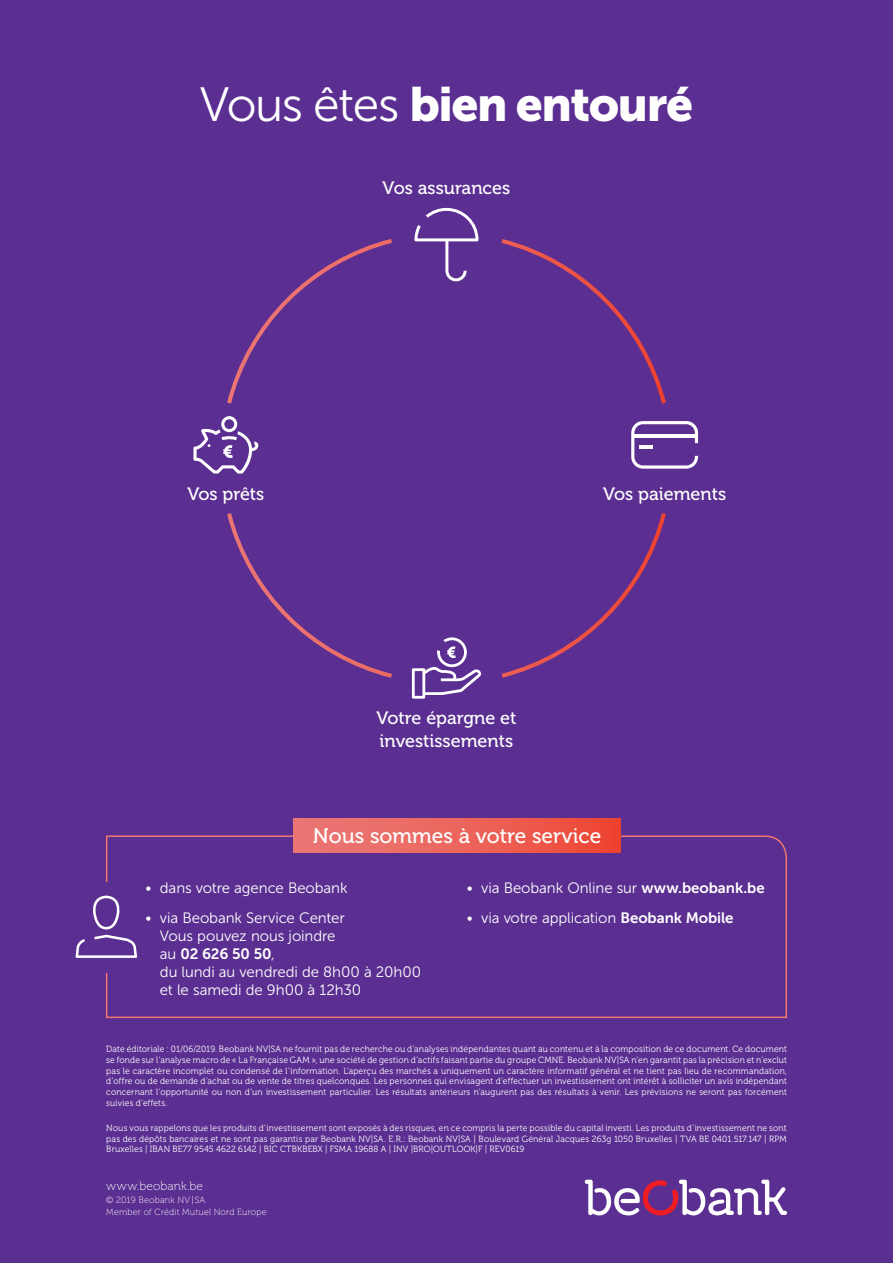
<style>
.page{position:relative;width:893px;height:1263px;background:#5b2e91}
.page>*{position:absolute;margin:0;border:0;box-sizing:border-box;transform-origin:0 0}
.t1{font:48px "Museo Sans 900";letter-spacing:-.03em;color:#fff}
.t2{font:21px "Museo 500";color:#fff}
.t3{font:18px/22.5px "Museo 500";color:#fff}
.Normal_e{font:15px/18px "Museo Sans 300";letter-spacing:-.005em;color:#fff}
.t4{font:12px "Museo 100";letter-spacing:.015em;color:#fff}
.t5{font:9px/10.8px "Museo 300";letter-spacing:.02em;color:#fff;text-align:justify;scale:.95 1}
.t6{font:9px "Museo 100";letter-spacing:.015em;color:#fff}
.s1{font-family:"Museo Sans 300"}
.s2{font-family:"Museo Sans 700"}
</style>
<div class="page">
<svg style="left:227px;top:236px;width:439px;height:445px"></svg>
<svg style="left:414px;top:208px;width:64px;height:73px"></svg>
<svg style="left:631px;top:421px;width:67px;height:48px"></svg>
<svg style="left:412px;top:637px;width:69px;height:62px"></svg>
<svg style="left:193px;top:416px;width:65px;height:57px"></svg>
<svg style="left:585px;top:1180px;width:202px;height:35px"></svg>
<svg style="left:105px;top:835px;width:682px;height:184px"></svg>
<svg style="left:76px;top:935px;width:61px;height:23px"></svg>
<svg style="left:93px;top:896px;width:28px;height:33px"></svg>
<div style="left:293px;top:819px;width:328px;height:34px;background:linear-gradient(to right,#ea7c7c,#ee4836)"></div>
<p class="t1" style="left:200px;top:77px;width:495px"><span class="s1">Vous êtes</span> bien entouré</p>
<p class="t3" style="left:383px;top:177px;width:129px">Vos assurances</p>
<p class="t3" style="left:187px;top:483px;width:79px">Vos prêts</p>
<p class="t3" style="left:603px;top:483px;width:125px">Vos paiements</p>
<p class="t3" style="left:376px;top:707px;width:142px">Votre épargne et investissements</p>
<p class="t2" style="left:313px;top:824px;width:290px">Nous sommes à votre service</p>
<p class="Normal_e" style="left:146px;top:878px;width:203px">• dans votre agence Beobank</p>
<p class="Normal_e" style="left:160px;top:909px;width:263px;text-indent:-14px">• via Beobank Service Center<br>Vous pouvez nous joindre<br>au <span class="s2">02 626 50 50</span>,<br>du lundi au vendredi de 8h00 à 20h00 et le samedi de 9h00 à 12h30</p>
<p class="Normal_e" style="left:467px;top:878px;width:299px">• via Beobank Online sur <span class="s2">www.beobank.be</span></p>
<p class="Normal_e" style="left:467px;top:909px;width:268px">• via votre application <span class="s2">Beobank Mobile</span></p>
<p class="t5" style="left:106px;top:1044px;width:718px">Date éditoriale : 01/06/2019. Beobank NV|SA ne fournit pas de recherche ou d’analyses indépendantes quant au contenu et à la composition de ce document. Ce document se fonde sur l’analyse macro de « La Française GAM », une société de gestion d’actifs faisant partie du groupe CMNE. Beobank NV|SA n’en garantit pas la précision et n’exclut pas le caractère incomplet ou condensé de l’information. L’aperçu des marchés a uniquement un caractère informatif général et ne tient pas lieu de recommandation, d’offre ou de demande d’achat ou de vente de titres quelconques. Les personnes qui envisagent d’effectuer un investissement ont intérêt à solliciter un avis indépendant concernant l’opportunité ou non d’un investissement particulier. Les résultats antérieurs n’augurent pas des résultats à venir. Les prévisions ne seront pas forcément suivies d’effets.</p>
<p class="t5" style="left:106px;top:1122px;width:718px">Nous vous rappelons que les produits d’investissement sont exposés à des risques, en ce compris la perte possible du capital investi. Les produits d’investissement ne sont pas des dépôts bancaires et ne sont pas garantis par Beobank NV|SA. E.R.: Beobank NV|SA | Boulevard Général Jacques 263g 1050 Bruxelles | TVA BE 0401.517.147 | RPM Bruxelles | IBAN BE77 9545 4622 6142 | BIC CTBKBEBX | FSMA 19688 A | INV |BRO|OUTLOOK|F | REV0619</p>
<p class="t4" style="left:106px;top:1179px;width:98px">www.beobank.be</p>
<p class="t6" style="left:106px;top:1195px;width:101px">© 2019 Beobank NV|SA</p>
<p class="t6" style="left:106px;top:1207px;width:162px">Member of Crédit Mutuel Nord Europe</p>
</div>
